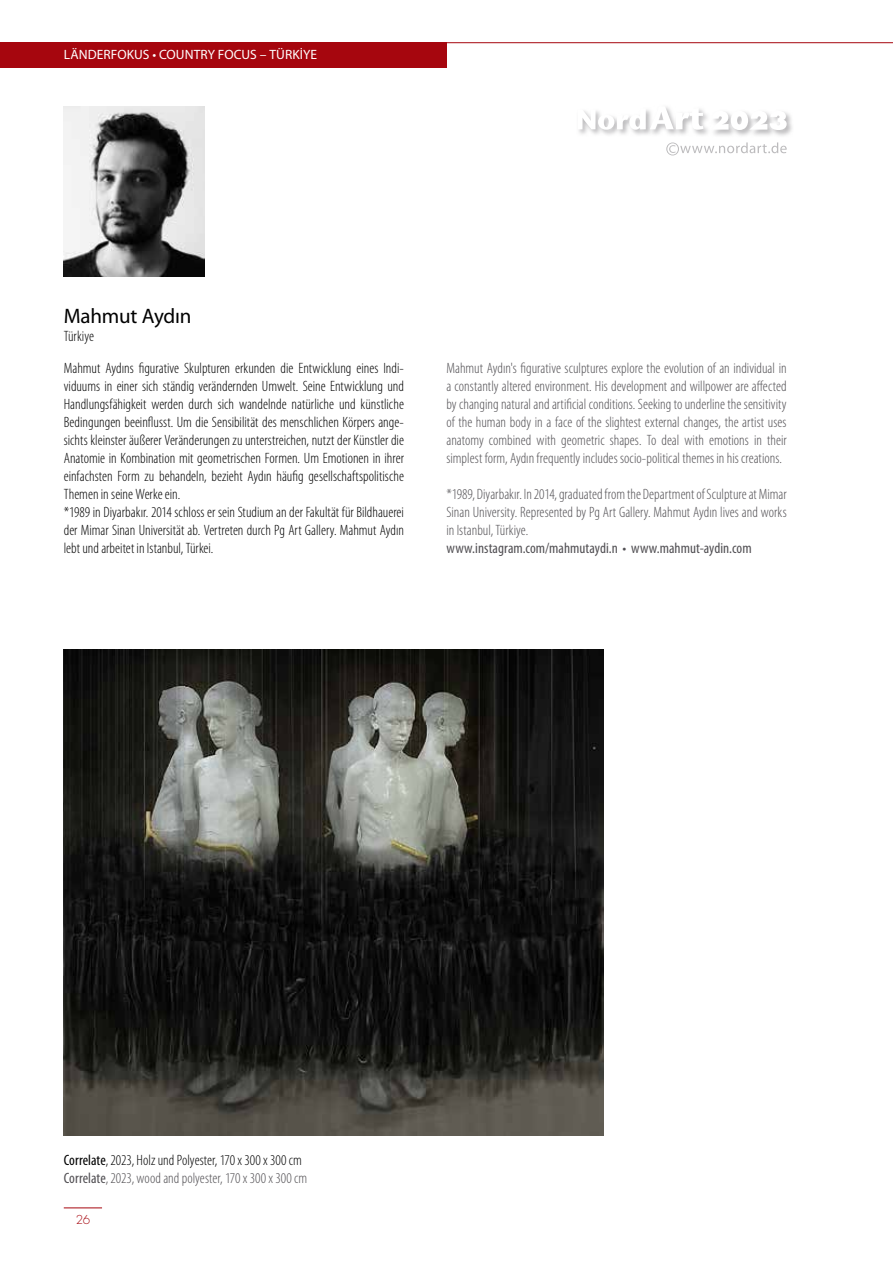
<style>
.page{position:relative;width:893px;height:1263px;background:#fff}
.page>*{position:absolute;margin:0;border:0;box-sizing:border-box;transform-origin:0 0}
.t1{font:21px "Myriad Pro";letter-spacing:-.01em;color:#000}
.t2{font:300 condensed 15px/18px "Myriad Pro";color:#000}
.t3{font:300 condensed 15px/18px "Myriad Pro";color:#514f53;text-align:justify}
.t4{font:condensed 15px "Myriad Pro";color:#514f53}
.t5{font:13.5px "Myriad Pro";letter-spacing:.005em;color:#fff}
.t6{font:300 12px "Futura Std";color:#a6060e}
.s1{font-weight:400}
.s2{font-weight:400;color:#514f53}
.s3{color:#514f53}
</style>
<div class="page">
<div style="left:0;top:43px;width:446px;height:25px;background:#a6060e"></div>
<hr style="left:446px;top:42px;width:447px;height:1px;background:#a6060e">
<hr style="left:64px;top:1207px;width:38px;height:1px;background:#a6060e">
<svg style="left:666px;top:142px;width:121px;height:13px"></svg>
<svg style="left:578px;top:130px;width:71px;height:5px"></svg>
<svg style="left:649px;top:111px;width:59px;height:24px"></svg>
<svg style="left:579px;top:107px;width:124px;height:23px"></svg>
<svg style="left:714px;top:113px;width:78px;height:23px"></svg>
<svg style="left:713px;top:112px;width:74px;height:18px"></svg>
<img style="left:64px;top:650px;width:540px;height:486px">
<img style="left:64px;top:106px;width:140px;height:170px">
<p class="t5" style="left:64px;top:46px;width:255px">LÄNDERFOKUS • COUNTRY FOCUS – TÜRKİYE</p>
<h1 class="t1" style="left:64px;top:303px;width:129px">Mahmut Aydın</h1>
<p class="t2" style="left:64px;top:321px;width:342px;line-height:31.5px">Türkiye<br>Mahmut Aydıns figurative Skulpturen erkunden die Entwicklung eines Indi-</p>
<p class="t2" style="left:64px;top:377px;width:342px">viduums in einer sich ständig verändernden Umwelt. Seine Entwicklung und Handlungsfähigkeit werden durch sich wandelnde natürliche und künstliche Bedingungen beeinflusst. Um die Sensibilität des menschlichen Körpers ange&shy;sichts kleinster äußerer Veränderungen zu unterstreichen, nutzt der Künstler die Anatomie in Kombination mit geometrischen Formen. Um Emotionen in ihrer einfachsten Form zu behandeln, bezieht Aydın häufig gesellschaftspolitische Themen in seine Werke ein.<br>*1989 in Diyarbakır. 2014 schloss er sein Studium an der Fakultät für Bildhauerei der Mimar Sinan Universität ab. Vertreten durch Pg Art Gallery. Mahmut Aydın lebt und arbeitet in Istanbul, Türkei.</p>
<p class="t3" style="left:446px;top:359px;width:342px">Mahmut Aydın's figurative sculptures explore the evolution of an individual in a constantly altered environment. His development and willpower are affected by changing natural and artificial conditions. Seeking to underline the sensitivity of the human body in a face of the slightest external changes, the artist uses anatomy combined with geometric shapes. To deal with emotions in their simplest form, Aydın frequently includes socio-political themes in his creations.</p>
<p class="t3" style="left:446px;top:485px;width:342px">*1989, Diyarbakır. In 2014, graduated from the Department of Sculpture at Mimar Sinan University. Represented by Pg Art Gallery. Mahmut Aydın lives and works in Istanbul, Türkiye.</p>
<p class="t4" style="left:446px;top:539px;width:307px">www.instagram.com/mahmutaydi.n • www.mahmut-aydin.com</p>
<p class="t2" style="left:64px;top:1151px;width:245px"><span class="s1">Correlate</span>, 2023, Holz und Polyester, 170 x 300 x 300 cm<br><span class="s2">Correlate</span><span class="s3">, 2023, wood and polyester, 170 x 300 x 300 cm</span></p>
<p class="t6" style="left:76px;top:1213px;width:16px">26</p>
</div>
